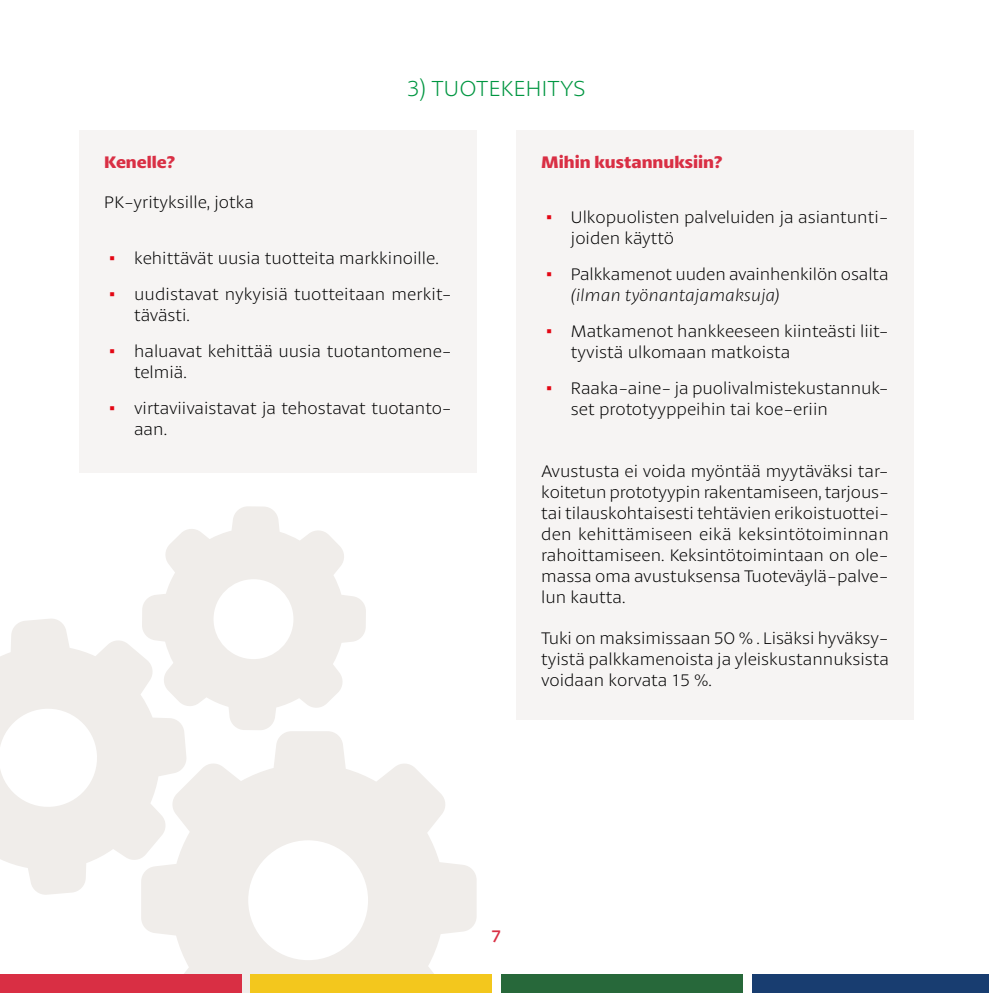
<style>
.page{position:relative;width:993px;height:993px;background:#fff}
.page>*{position:absolute;margin:0;border:0;box-sizing:border-box;transform-origin:0 0}
.t1{font:300 22.75px "Petala Pro";letter-spacing:.015em;color:#009641}
.t2{font:300 17.5px/21px "Petala Pro";color:#000}
.t3{font:700 17.5px "Petala Pro";color:#d92f44}
.t4{font:17.5px "Petala Pro";color:#d92f44}
.s1{font-family:"Arial";font-weight:400;color:#e30613}
.s2{font-style:italic}
</style>
<div class="page">
<div style="left:516px;top:130px;width:397px;height:589px;background:#f6f4f3"></div>
<div style="left:79px;top:130px;width:397px;height:342px;background:#f6f4f3"></div>
<svg style="left:141px;top:731px;width:335px;height:261px;fill:#f0edea"></svg>
<svg style="left:0;top:619px;width:187px;height:276px;fill:#f0edea"></svg>
<svg style="left:142px;top:506px;width:224px;height:224px;fill:#f0edea"></svg>
<div style="left:0;top:973px;width:241px;height:19px;background:#d92f44"></div>
<div style="left:250px;top:973px;width:241px;height:19px;background:#f3c71d"></div>
<div style="left:501px;top:973px;width:241px;height:19px;background:#27683a"></div>
<div style="left:751px;top:973px;width:236px;height:19px;background:#183d70"></div>
<h1 class="t1" style="left:407px;top:76px;width:179px">3) TUOTEKEHITYS</h1>
<p class="t3" style="left:104px;top:151px;width:72px">Kenelle?</p>
<p class="t2" style="left:104px;top:193px;width:151px">PK-yrityksille, jotka</p>
<p class="t2" style="left:109px;top:248px;width:331px"><span class="s1">▪</span> kehittävät uusia tuotteita markkinoille.</p>
<p class="t2" style="left:134px;top:284px;width:319px;text-indent:-25px"><span class="s1">▪</span> uudistavat nykyisiä tuotteitaan merkit&shy;tävästi.</p>
<p class="t2" style="left:134px;top:341px;width:319px;text-indent:-25px"><span class="s1">▪</span> haluavat kehittää uusia tuotantomene&shy;telmiä.</p>
<p class="t2" style="left:134px;top:398px;width:319px;text-indent:-25px"><span class="s1">▪</span> virtaviivaistavat ja tehostavat tuotanto&shy;aan.</p>
<p class="t3" style="left:541px;top:151px;width:183px">Mihin kustannuksiin?</p>
<p class="t2" style="left:570px;top:207px;width:319px;text-indent:-25px"><span class="s1">▪</span> Ulkopuolisten palveluiden ja asiantunti&shy;joiden käyttö</p>
<p class="t2" style="left:570px;top:264px;width:319px;text-indent:-25px"><span class="s1">▪</span> Palkkamenot uuden avainhenkilön osalta <span class="s2">(ilman työnantajamaksuja)</span></p>
<p class="t2" style="left:570px;top:321px;width:319px;text-indent:-25px"><span class="s1">▪</span> Matkamenot hankkeeseen kiinteästi liit&shy;tyvistä ulkomaan matkoista</p>
<p class="t2" style="left:570px;top:378px;width:319px;text-indent:-25px"><span class="s1">▪</span> Raaka-aine- ja puolivalmistekustannuk&shy;set prototyyppeihin tai koe-eriin</p>
<p class="t2" style="left:541px;top:461px;width:349px;text-align:justify">Avustusta ei voida myöntää myytäväksi tar&shy;koitetun prototyypin rakentamiseen, tarjous&shy;tai tilauskohtaisesti tehtävien erikoistuottei&shy;den kehittämiseen eikä keksintötoiminnan rahoittamiseen. Keksintötoimintaan on ole&shy;massa oma avustuksensa Tuoteväylä-palve&shy;lun kautta.</p>
<p class="t2" style="left:541px;top:628px;width:349px;text-align:justify">Tuki on maksimissaan 50 % . Lisäksi hyväksy&shy;tyistä palkkamenoista ja yleiskustannuksista voidaan korvata 15 %.</p>
<p class="t4" style="left:491px;top:926px;width:11px">7</p>
</div>
